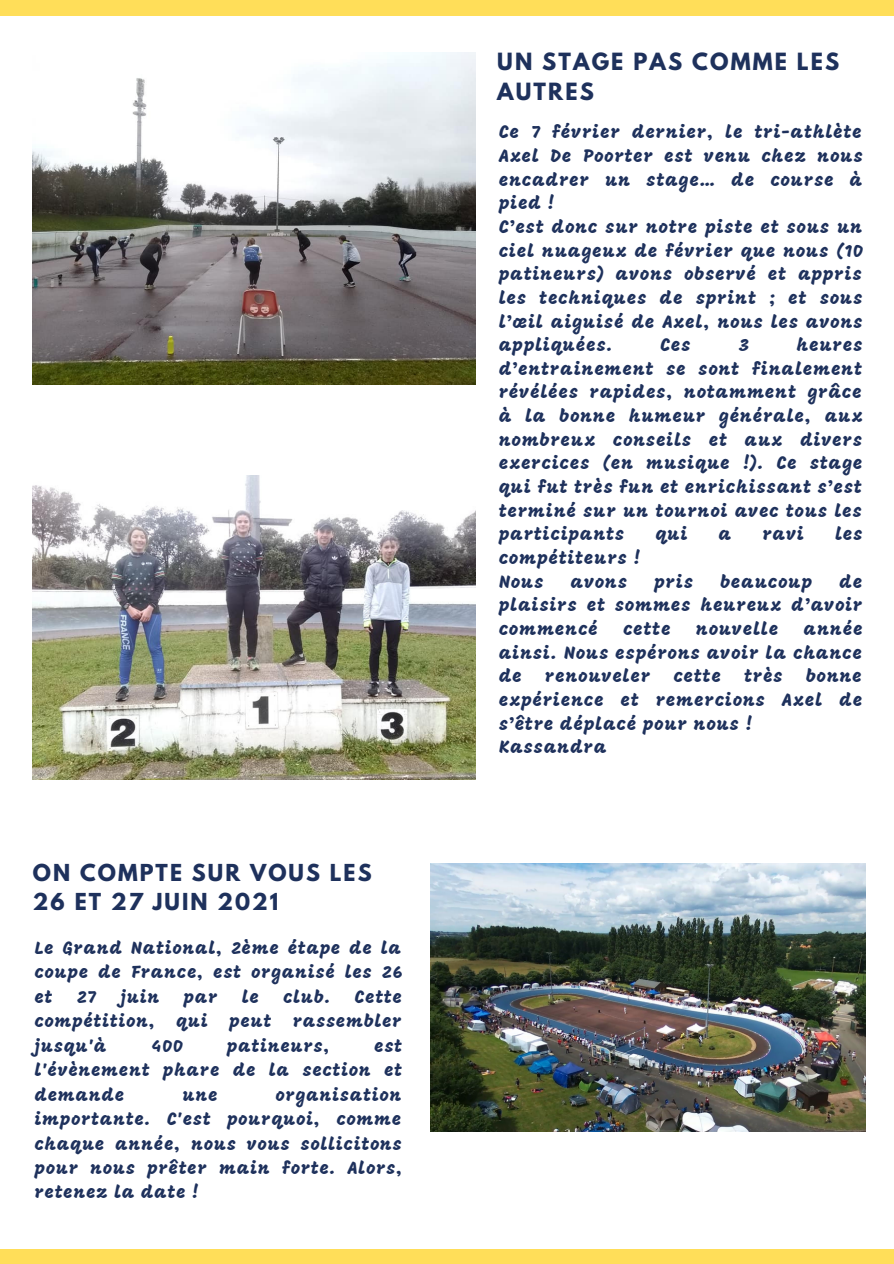
<style>
.page{position:relative;width:894px;height:1264px;background:#fff}
.page>*{position:absolute;margin:0;border:0;box-sizing:border-box;transform-origin:0 0}
.t1{font:700 21px/29.2px "League Spartan";letter-spacing:.1em;color:#1e315c}
.t2{font:700 20.7px/28.8px "League Spartan";letter-spacing:.1em;color:#1e315c}
.t3{font:18px/23.7px "Mogra";letter-spacing:.05em;color:#1e315c;text-align:justify}
.t4{font:17.7px/24.5px "Mogra";letter-spacing:.05em;color:#1e315c;text-align:justify}
</style>
<div class="page">
<div style="left:0;top:1249px;width:893px;height:14px;background:#ffde59"></div>
<div style="left:0;top:0;width:893px;height:16px;background:#ffde59"></div>
<img style="left:33px;top:475px;width:442px;height:304px">
<img style="left:33px;top:52px;width:442px;height:332px">
<img style="left:430px;top:863px;width:435px;height:268px">
<p class="t2" style="left:33px;top:860px;width:340px">ON COMPTE SUR VOUS LES<br>26 ET 27 JUIN 2021</p>
<p class="t4" style="left:35px;top:937px;width:369px">Le Grand National, 2ème étape de la coupe de France, est organisé les 26 et</p>
<p class="t4" style="left:77px;top:986px;width:21px">27</p>
<p class="t4" style="left:121px;top:986px;width:40px">juin</p>
<p class="t4" style="left:184px;top:986px;width:35px">par</p>
<p class="t4" style="left:242px;top:986px;width:18px">le</p>
<p class="t4" style="left:283px;top:986px;width:48px">club.</p>
<p class="t4" style="left:35px;top:986px;width:368px;text-indent:320px">Cette compétition, qui peut rassembler jusqu'à</p>
<p class="t4" style="left:151px;top:1035px;width:32px">400</p>
<p class="t4" style="left:227px;top:1035px;width:104px">patineurs,</p>
<p class="t4" style="left:35px;top:1035px;width:369px;text-indent:339px">est l'évènement phare de la section et demande</p>
<p class="t4" style="left:35px;top:1083px;width:369px;text-indent:241px">organisation importante. C'est pourquoi, comme chaque année, nous vous sollicitons pour nous prêter main forte. Alors, retenez la date !</p>
<p class="t4" style="left:183px;top:1083px;width:36px">une</p>
<p class="t1" style="left:497px;top:50px;width:343px">UN STAGE PAS COMME LES<br>AUTRES</p>
<p class="t3" style="left:499px;top:122px;width:365px">Ce 7 février dernier, le tri-athlète Axel De Poorter est venu chez nous encadrer un stage… de course à pied !</p>
<p class="t3" style="left:499px;top:216px;width:365px">C’est donc sur notre piste et sous un ciel nuageux de février que nous (10 patineurs) avons observé et appris les techniques de sprint ; et sous l’œil aiguisé de Axel, nous les avons appliquées.</p>
<p class="t3" style="left:499px;top:335px;width:365px;text-indent:297px">heures d’entrainement se sont finalement révélées rapides, notamment grâce à la bonne humeur générale, aux nombreux conseils et aux divers exercices (en musique !). Ce stage qui fut très fun et enrichissant s’est terminé sur un tournoi avec tous les participants</p>
<p class="t3" style="left:660px;top:335px;width:32px">Ces</p>
<p class="t3" style="left:738px;top:335px;width:12px">3</p>
<p class="t3" style="left:655px;top:524px;width:33px">qui</p>
<p class="t3" style="left:718px;top:524px;width:14px">a</p>
<p class="t3" style="left:762px;top:524px;width:43px">ravi</p>
<p class="t3" style="left:835px;top:524px;width:29px">les</p>
<p class="t3" style="left:499px;top:547px;width:142px">compétiteurs !</p>
<p class="t3" style="left:499px;top:571px;width:46px">Nous</p>
<p class="t3" style="left:570px;top:571px;width:58px">avons</p>
<p class="t3" style="left:654px;top:571px;width:40px">pris</p>
<p class="t3" style="left:720px;top:571px;width:93px">beaucoup</p>
<p class="t3" style="left:499px;top:571px;width:365px;text-indent:340px">de plaisirs et sommes heureux d’avoir commencé</p>
<p class="t3" style="left:499px;top:618px;width:365px;text-indent:305px">année ainsi. Nous espérons avoir la chance de</p>
<p class="t3" style="left:623px;top:618px;width:49px">cette</p>
<p class="t3" style="left:696px;top:618px;width:84px">nouvelle</p>
<p class="t3" style="left:545px;top:666px;width:107px">renouveler</p>
<p class="t3" style="left:673px;top:666px;width:49px">cette</p>
<p class="t3" style="left:744px;top:666px;width:40px">très</p>
<p class="t3" style="left:499px;top:666px;width:365px;text-indent:307px">bonne expérience et remercions Axel de s’être déplacé pour nous !</p>
<p class="t3" style="left:499px;top:737px;width:109px">Kassandra</p>
</div>
